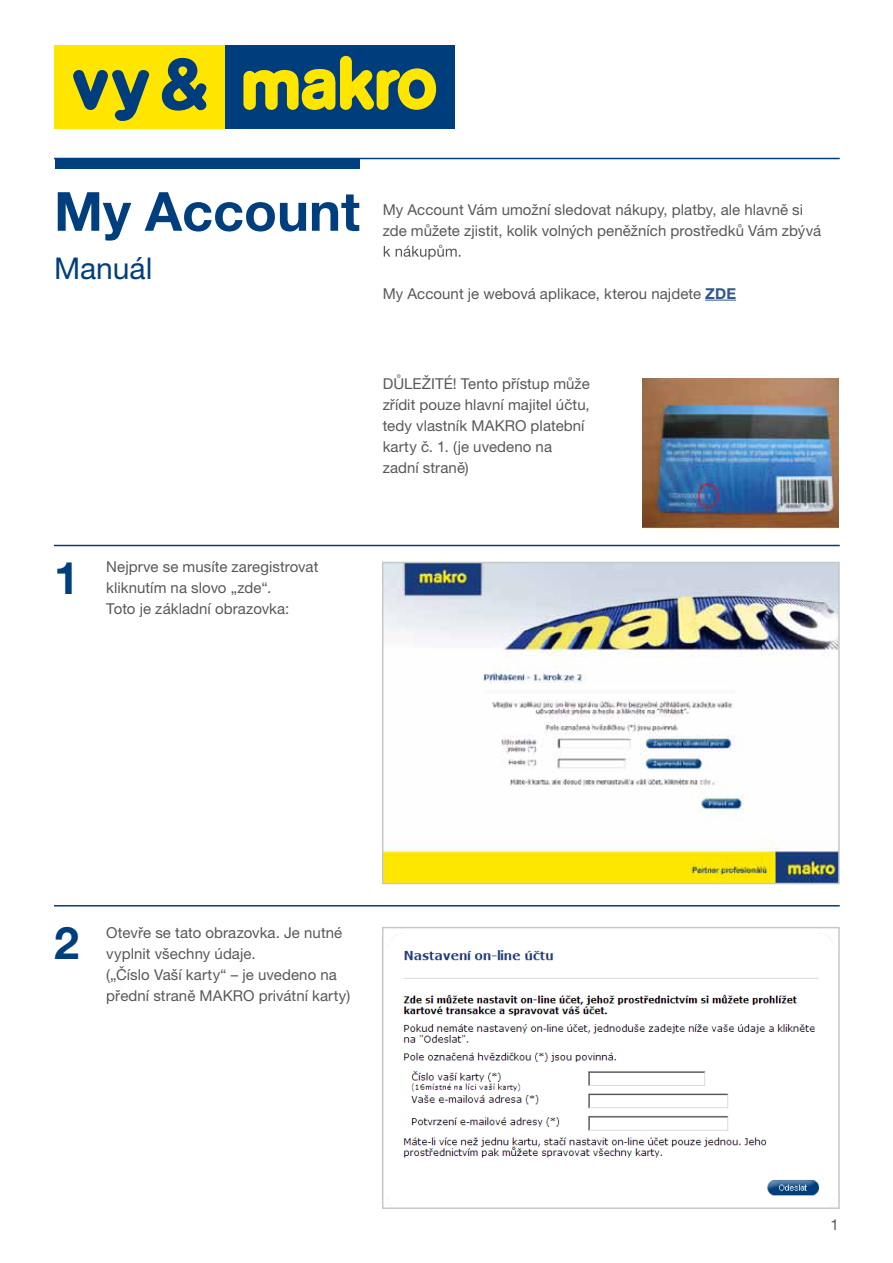
<style>
.page{position:relative;width:893px;height:1263px;background:#fff}
.page>*{position:absolute;margin:0;border:0;box-sizing:border-box;transform-origin:0 0}
.t1{font:700 54px "Helvetica Neue LT Pro";color:#003f7d}
.t2{font:700 45px "Helvetica Neue LT Pro";color:#003f7d}
.t3{font:30px "Helvetica Neue LT Pro";color:#003f7d}
.t4{font:15px/21px "Helvetica Neue LT Pro";letter-spacing:.005em;color:#58585a}
.s1{font-weight:700;color:#2f5891}
</style>
<div class="page">
<img style="left:385px;top:565px;width:452px;height:316px">
<div style="left:382px;top:562px;width:458px;height:322px;border:2px solid #c6c7c8"></div>
<img style="left:388px;top:933px;width:445px;height:267px">
<div style="left:382px;top:927px;width:458px;height:282px;border:2px solid #c6c7c8"></div>
<img style="left:642px;top:378px;width:197px;height:151px">
<hr style="left:54px;top:905px;width:786px;height:1px;background:#003f7d">
<hr style="left:54px;top:545px;width:786px;height:1px;background:#003f7d">
<hr style="left:54px;top:158px;width:786px;height:1px;background:#003f7d">
<hr style="left:705px;top:300px;width:31px;height:1px;background:#2f5891">
<svg style="left:384px;top:245px;width:76px;height:15px"></svg>
<div style="left:55px;top:158px;width:304px;height:11px;background:#003f7d"></div>
<div style="left:225px;top:45px;width:230px;height:84px;background:#003d7c"></div>
<div style="left:54px;top:45px;width:171px;height:84px;background:#ffe600"></div>
<svg style="left:243px;top:56px;width:193px;height:54px"></svg>
<svg style="left:161px;top:57px;width:46px;height:54px"></svg>
<svg style="left:73px;top:70px;width:76px;height:51px"></svg>
<h1 class="t1" style="left:54px;top:178px;width:308px">My Account</h1>
<h3 class="t3" style="left:54px;top:250px;width:100px">Manuál</h3>
<p class="t4" style="left:383px;top:199px;width:440px">My Account Vám umožní sledovat nákupy, platby, ale hlavně si zde můžete zjistit, kolik volných peněžních prostředků Vám zbývá</p>
<p class="t4" style="left:383px;top:283px;width:355px">My Account je webová aplikace, kterou najdete <span class="s1">ZDE</span></p>
<p class="t4" style="left:383px;top:373px;width:209px">DŮLEŽITÉ! Tento přístup může zřídit pouze hlavní majitel účtu, tedy vlastník MAKRO platební karty č. 1. (je uvedeno na zadní straně)</p>
<h2 class="t2" style="left:54px;top:550px;width:27px">1</h2>
<p class="t4" style="left:106px;top:556px;width:214px">Nejprve se musíte zaregistrovat kliknutím na slovo „zde“.<br>Toto je základní obrazovka:</p>
<h2 class="t2" style="left:54px;top:915px;width:27px">2</h2>
<p class="t4" style="left:106px;top:921px;width:245px">Otevře se tato obrazovka. Je nutné vyplnit všechny údaje.<br>(„Číslo Vaší karty“ – je uvedeno na přední straně MAKRO privátní karty)</p>
<p class="t4" style="left:831px;top:1214px;width:10px">1</p>
</div>
